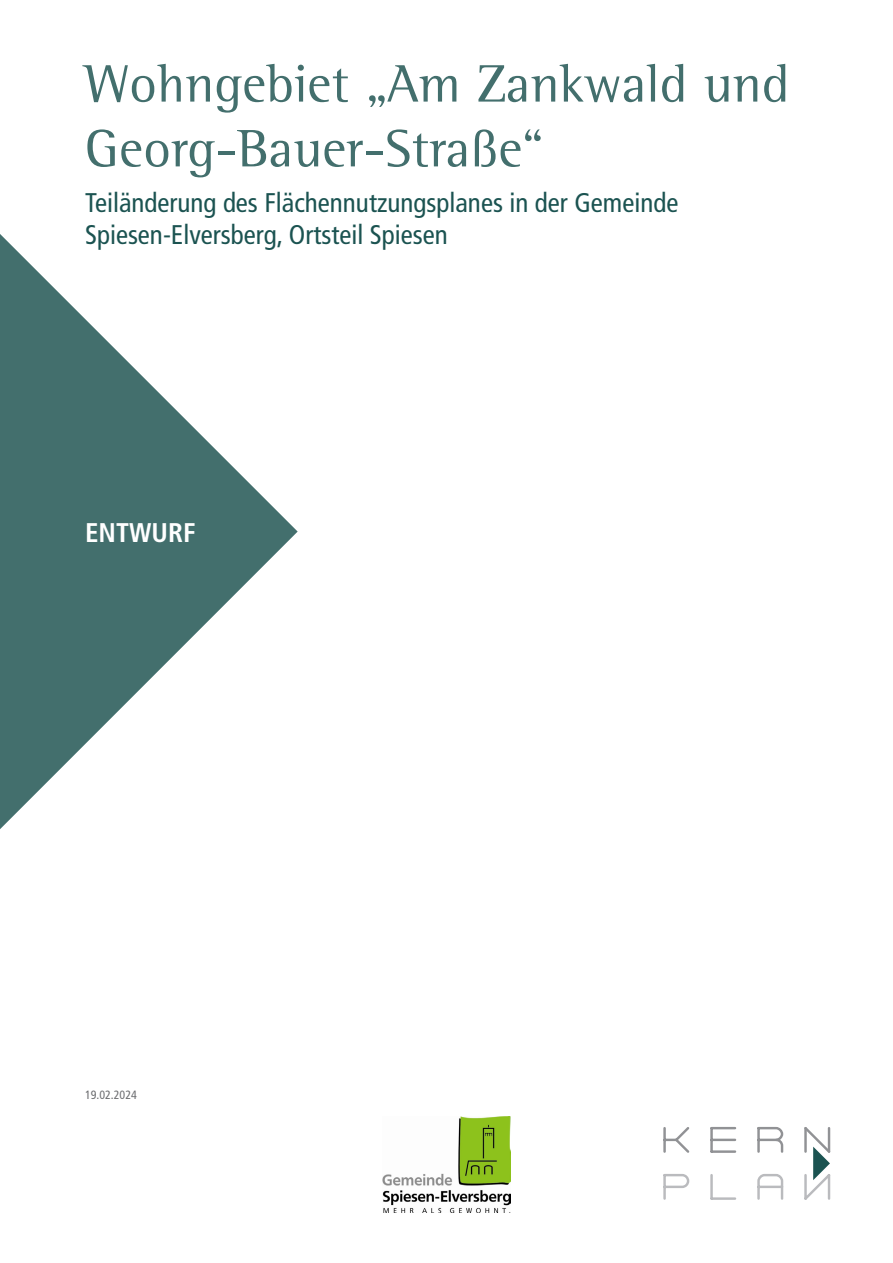
<style>
.page{position:relative;width:893px;height:1263px;background:#fff}
.page>*{position:absolute;margin:0;border:0;box-sizing:border-box;transform-origin:0 0}
.Projekttitel_heller_HG{font:54px/64.8px "Rotis Semi Serif Std";color:#436f6d}
.Projektuntertitel_heller_HG{font:condensed 27px/32.4px "Frutiger LT Pro";color:#1b5351}
.t1{font:700 condensed 27px "Frutiger LT Pro";color:#fff}
.Datum{font:condensed 12px "Frutiger LT Pro";color:#6c6d70}
</style>
<div class="page">
<svg style="left:0;top:234px;width:298px;height:595px"></svg>
<svg style="left:663px;top:1127px;width:74px;height:26px"></svg>
<hr style="left:710px;top:1175px;width:3px;height:23px;background:#babbbe">
<hr style="left:712px;top:1197px;width:23px;height:2px;background:#babbbe">
<svg style="left:663px;top:1174px;width:27px;height:25px"></svg>
<svg style="left:757px;top:1127px;width:27px;height:26px"></svg>
<svg style="left:757px;top:1174px;width:27px;height:25px"></svg>
<svg style="left:804px;top:1127px;width:26px;height:72px"></svg>
<img style="left:382px;top:1116px;width:129px;height:96px">
<p class="Projekttitel_heller_HG" style="left:85px;top:52px;width:706px">Wohngebiet „Am Zankwald und<br>Georg-Bauer-Straße“</p>
<p class="Projektuntertitel_heller_HG" style="left:85px;top:186px;width:595px">Teiländerung des Flächennutzungsplanes in der Gemeinde<br>Spiesen-Elversberg, Ortsteil Spiesen</p>
<p class="t1" style="left:85px;top:516px;width:112px">ENTWURF</p>
<p class="Datum" style="left:85px;top:1087px;width:53px">19.02.2024</p>
</div>
